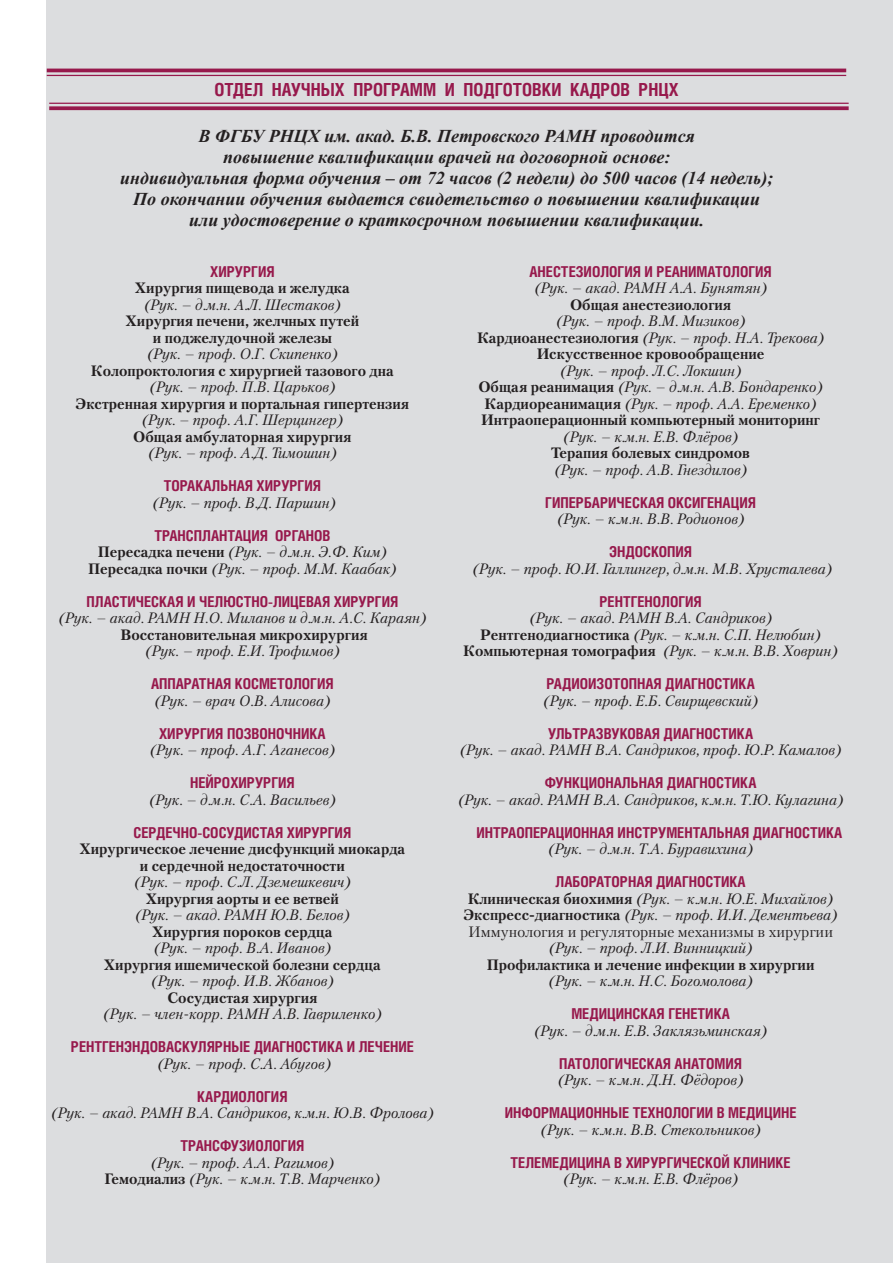
<style>
.page{position:relative;width:893px;height:1263px;background:#fff}
.page>*{position:absolute;margin:0;border:0;box-sizing:border-box;transform-origin:0 0}
.t1{font:italic 700 18px "Times New Roman";color:#231f20}
.t2{font:700 18px "Helios Cond";color:#97194c}
.ХИРУРГ{font:italic 15px "Petersburg C";color:#231f20}
.ХИРУРГ-2{font:700 15px "Helios Cond";color:#97194c}
.ХИРУРГ-3{font:700 15px "Petersburg C";color:#231f20}
.ХИРУРГ-4{font:15px "Petersburg C";color:#231f20}
.s1{font-weight:700;font-style:normal}
</style>
<div class="page">
<div style="left:47px;top:0;width:846px;height:1263px;background:#dcdddf"></div>
<hr style="left:49px;top:103px;width:800px;height:1px;background:#97194c">
<svg style="left:49px;top:106px;width:800px;height:4px;background:#9d2b5a"></svg>
<hr style="left:47px;top:69px;width:799px;height:3px;background:#97194c">
<hr style="left:47px;top:75px;width:799px;height:1px;background:#97194c">
<p class="t2" style="left:214px;top:78px;width:466px">ОТДЕЛ НАУЧНЫХ ПРОГРАММ И ПОДГОТОВКИ КАДРОВ РНЦХ</p>
<p class="t1" style="left:198px;top:124px;width:498px">В ФГБУ РНЦХ им. акад. Б.В. Петровского РАМН проводится</p>
<p class="t1" style="left:223px;top:145px;width:449px">повышение квалификации врачей на договорной основе:</p>
<p class="t1" style="left:120px;top:166px;width:655px">индивидуальная форма обучения – от 72 часов (2 недели) до 500 часов (14 недель);</p>
<p class="t1" style="left:133px;top:187px;width:629px">По окончании обучения выдается свидетельство о повышении квалификации</p>
<p class="t1" style="left:189px;top:208px;width:517px">или удостоверение о краткосрочном повышении квалификации.</p>
<p class="ХИРУРГ-2" style="left:210px;top:262px;width:66px">ХИРУРГИЯ</p>
<p class="ХИРУРГ-3" style="left:135px;top:278px;width:216px">Хирургия пищевода и желудка</p>
<p class="ХИРУРГ" style="left:144px;top:296px;width:199px">(Рук. – д.м.н. А.Л. Шестаков)</p>
<p class="ХИРУРГ-3" style="left:126px;top:311px;width:235px">Хирургия печени, желчных путей</p>
<p class="ХИРУРГ-3" style="left:153px;top:328px;width:180px">и поджелудочной железы</p>
<p class="ХИРУРГ" style="left:147px;top:345px;width:193px">(Рук. – проф. О.Г. Скипенко)</p>
<p class="ХИРУРГ-3" style="left:91px;top:361px;width:304px">Колопроктология с хирургией тазового дна</p>
<p class="ХИРУРГ" style="left:149px;top:378px;width:188px">(Рук. – проф. П.В. Царьков)</p>
<p class="ХИРУРГ-3" style="left:76px;top:394px;width:335px">Экстренная хирургия и портальная гипертензия</p>
<p class="ХИРУРГ" style="left:142px;top:411px;width:203px">(Рук. – проф. А.Г. Шерцингер)</p>
<p class="ХИРУРГ-3" style="left:133px;top:427px;width:220px">Общая амбулаторная хирургия</p>
<p class="ХИРУРГ" style="left:148px;top:444px;width:190px">(Рук. – проф. А.Д. Тимошин)</p>
<p class="ХИРУРГ-2" style="left:164px;top:477px;width:159px">ТОРАКАЛЬНАЯ ХИРУРГИЯ</p>
<p class="ХИРУРГ" style="left:152px;top:494px;width:185px">(Рук. – проф. В.Д. Паршин)</p>
<p class="ХИРУРГ-2" style="left:154px;top:526px;width:177px">ТРАНСПЛАНТАЦИЯ ОРГАНОВ</p>
<p class="ХИРУРГ" style="left:98px;top:543px;width:291px"><span class="s1">Пересадка печени</span> (Рук. – д.м.н. Э.Ф. Ким)</p>
<p class="ХИРУРГ" style="left:88px;top:560px;width:310px"><span class="s1">Пересадка почки</span> (Рук. – проф. М.М. Каабак)</p>
<p class="ХИРУРГ-2" style="left:87px;top:592px;width:313px">ПЛАСТИЧЕСКАЯ И ЧЕЛЮСТНО-ЛИЦЕВАЯ ХИРУРГИЯ</p>
<p class="ХИРУРГ" style="left:58px;top:609px;width:370px">(Рук. – акад. РАМН Н.О. Миланов и д.м.н. А.С. Караян)</p>
<p class="ХИРУРГ-3" style="left:121px;top:625px;width:249px">Восстановительная микрохирургия</p>
<p class="ХИРУРГ" style="left:145px;top:642px;width:196px">(Рук. – проф. Е.И. Трофимов)</p>
<p class="ХИРУРГ-2" style="left:151px;top:675px;width:184px">АППАРАТНАЯ КОСМЕТОЛОГИЯ</p>
<p class="ХИРУРГ" style="left:154px;top:692px;width:178px">(Рук. – врач О.В. Алисова)</p>
<p class="ХИРУРГ-2" style="left:159px;top:724px;width:168px">ХИРУРГИЯ ПОЗВОНОЧНИКА</p>
<p class="ХИРУРГ" style="left:150px;top:741px;width:187px">(Рук. – проф. А.Г. Аганесов)</p>
<p class="ХИРУРГ-2" style="left:190px;top:774px;width:106px">НЕЙРОХИРУРГИЯ</p>
<p class="ХИРУРГ" style="left:149px;top:791px;width:189px">(Рук. – д.м.н. С.А. Васильев)</p>
<p class="ХИРУРГ-2" style="left:134px;top:823px;width:219px">СЕРДЕЧНО-СОСУДИСТАЯ ХИРУРГИЯ</p>
<p class="ХИРУРГ-3" style="left:79px;top:839px;width:327px">Хирургическое лечение дисфункций миокарда</p>
<p class="ХИРУРГ-3" style="left:140px;top:856px;width:206px">и сердечной недостаточности</p>
<p class="ХИРУРГ" style="left:134px;top:873px;width:218px">(Рук. – проф. С.Л. Дземешкевич)</p>
<p class="ХИРУРГ-3" style="left:146px;top:889px;width:195px">Хирургия аорты и ее ветвей</p>
<p class="ХИРУРГ" style="left:135px;top:906px;width:217px">(Рук. – акад. РАМН Ю.В. Белов)</p>
<p class="ХИРУРГ-3" style="left:152px;top:922px;width:182px">Хирургия пороков сердца</p>
<p class="ХИРУРГ" style="left:154px;top:939px;width:179px">(Рук. – проф. В.А. Иванов)</p>
<p class="ХИРУРГ-3" style="left:104px;top:955px;width:278px">Хирургия ишемической болезни сердца</p>
<p class="ХИРУРГ" style="left:151px;top:972px;width:184px">(Рук. – проф. И.В. Жбанов)</p>
<p class="ХИРУРГ-3" style="left:167px;top:988px;width:152px">Сосудистая хирургия</p>
<p class="ХИРУРГ" style="left:103px;top:1005px;width:280px">(Рук. – член-корр. РАМН А.В. Гавриленко)</p>
<p class="ХИРУРГ-2" style="left:71px;top:1038px;width:345px">РЕНТГЕНЭНДОВАСКУЛЯРНЫЕ ДИАГНОСТИКА И ЛЕЧЕНИЕ</p>
<p class="ХИРУРГ" style="left:157px;top:1055px;width:176px">(Рук. – проф. С.А. Абугов)</p>
<p class="ХИРУРГ-2" style="left:197px;top:1087px;width:92px">КАРДИОЛОГИЯ</p>
<p class="ХИРУРГ" style="left:51px;top:1104px;width:384px">(Рук. – акад. РАМН В.А. Сандриков, к.м.н. Ю.В. Фролова)</p>
<p class="ХИРУРГ-2" style="left:180px;top:1137px;width:125px">ТРАНСФУЗИОЛОГИЯ</p>
<p class="ХИРУРГ" style="left:150px;top:1154px;width:185px">(Рук. – проф. А.А. Рагимов)</p>
<p class="ХИРУРГ" style="left:105px;top:1170px;width:277px"><span class="s1">Гемодиализ</span> (Рук. – к.м.н. Т.В. Марченко)</p>
<p class="ХИРУРГ-2" style="left:529px;top:262px;width:244px">АНЕСТЕЗИОЛОГИЯ И РЕАНИМАТОЛОГИЯ</p>
<p class="ХИРУРГ" style="left:534px;top:279px;width:235px">(Рук. – акад. РАМН А.А. Бунятян)</p>
<p class="ХИРУРГ-3" style="left:570px;top:295px;width:163px">Общая анестезиология</p>
<p class="ХИРУРГ" style="left:556px;top:312px;width:191px">(Рук. – проф. В.М. Мизиков)</p>
<p class="ХИРУРГ" style="left:477px;top:329px;width:349px"><span class="s1">Кардиоанестезиология</span> (Рук. – проф. Н.А. Трекова)</p>
<p class="ХИРУРГ-3" style="left:537px;top:344px;width:229px">Искусственное кровообращение</p>
<p class="ХИРУРГ" style="left:560px;top:362px;width:183px">(Рук. – проф. Л.С. Локшин)</p>
<p class="ХИРУРГ" style="left:478px;top:378px;width:346px"><span class="s1">Общая реанимация</span> (Рук. – д.м.н. А.В. Бондаренко)</p>
<p class="ХИРУРГ" style="left:485px;top:395px;width:334px"><span class="s1">Кардиореанимация</span> (Рук. – проф. А.А. Еременко)</p>
<p class="ХИРУРГ-3" style="left:481px;top:410px;width:340px">Интраоперационный компьютерный мониторинг</p>
<p class="ХИРУРГ" style="left:563px;top:428px;width:177px">(Рук. – к.м.н. Е.В. Флёров)</p>
<p class="ХИРУРГ-3" style="left:551px;top:443px;width:200px">Терапия болевых синдромов</p>
<p class="ХИРУРГ" style="left:554px;top:461px;width:195px">(Рук. – проф. А.В. Гнездилов)</p>
<p class="ХИРУРГ-2" style="left:545px;top:493px;width:212px">ГИПЕРБАРИЧЕСКАЯ ОКСИГЕНАЦИЯ</p>
<p class="ХИРУРГ" style="left:557px;top:510px;width:189px">(Рук. – к.м.н. В.В. Родионов)</p>
<p class="ХИРУРГ-2" style="left:609px;top:543px;width:85px">ЭНДОСКОПИЯ</p>
<p class="ХИРУРГ" style="left:472px;top:560px;width:362px">(Рук. – проф. Ю.И. Галлингер, д.м.н. М.В. Хрусталева)</p>
<p class="ХИРУРГ-2" style="left:599px;top:592px;width:104px">РЕНТГЕНОЛОГИЯ</p>
<p class="ХИРУРГ" style="left:529px;top:609px;width:245px">(Рук. – акад. РАМН В.А. Сандриков)</p>
<p class="ХИРУРГ" style="left:480px;top:626px;width:342px"><span class="s1">Рентгенодиагностика</span> (Рук. – к.м.н. С.П. Нелюбин)</p>
<p class="ХИРУРГ" style="left:463px;top:642px;width:376px"><span class="s1">Компьютерная томография</span> (Рук. – к.м.н. В.В. Ховрин)</p>
<p class="ХИРУРГ-2" style="left:546px;top:675px;width:210px">РАДИОИЗОТОПНАЯ ДИАГНОСТИКА</p>
<p class="ХИРУРГ" style="left:543px;top:692px;width:217px">(Рук. – проф. Е.Б. Свирщевский)</p>
<p class="ХИРУРГ-2" style="left:548px;top:724px;width:206px">УЛЬТРАЗВУКОВАЯ ДИАГНОСТИКА</p>
<p class="ХИРУРГ" style="left:459px;top:741px;width:384px">(Рук. – акад. РАМН В.А. Сандриков, проф. Ю.Р. Камалов)</p>
<p class="ХИРУРГ-2" style="left:545px;top:774px;width:213px">ФУНКЦИОНАЛЬНАЯ ДИАГНОСТИКА</p>
<p class="ХИРУРГ" style="left:458px;top:791px;width:387px">(Рук. – акад. РАМН В.А. Сандриков, к.м.н. Т.Ю. Кулагина)</p>
<p class="ХИРУРГ-2" style="left:476px;top:823px;width:367px">ИНТРАОПЕРАЦИОННАЯ ИНСТРУМЕНТАЛЬНАЯ ДИАГНОСТИКА</p>
<p class="ХИРУРГ" style="left:548px;top:840px;width:207px">(Рук. – д.м.н. Т.А. Буравихина)</p>
<p class="ХИРУРГ-2" style="left:555px;top:873px;width:192px">ЛАБОРАТОРНАЯ ДИАГНОСТИКА</p>
<p class="ХИРУРГ" style="left:468px;top:890px;width:367px"><span class="s1">Клиническая биохимия</span> (Рук. – к.м.н. Ю.Е. Михайлов)</p>
<p class="ХИРУРГ" style="left:464px;top:906px;width:376px"><span class="s1">Экспресс-диагностика</span> (Рук. – проф. И.И. Дементьева)</p>
<p class="ХИРУРГ-4" style="left:468px;top:922px;width:366px">Иммунология и регуляторные механизмы в хирургии</p>
<p class="ХИРУРГ" style="left:548px;top:939px;width:206px">(Рук. – проф. Л.И. Винницкий)</p>
<p class="ХИРУРГ-3" style="left:487px;top:955px;width:329px">Профилактика и лечение инфекции в хирургии</p>
<p class="ХИРУРГ" style="left:548px;top:972px;width:206px">(Рук. – к.м.н. Н.С. Богомолова)</p>
<p class="ХИРУРГ-2" style="left:571px;top:1005px;width:160px">МЕДИЦИНСКАЯ ГЕНЕТИКА</p>
<p class="ХИРУРГ" style="left:534px;top:1022px;width:235px">(Рук. – д.м.н. Е.В. Заклязьминская)</p>
<p class="ХИРУРГ-2" style="left:559px;top:1054px;width:185px">ПАТОЛОГИЧЕСКАЯ АНАТОМИЯ</p>
<p class="ХИРУРГ" style="left:557px;top:1071px;width:188px">(Рук. – к.м.н. Д.Н. Фёдоров)</p>
<p class="ХИРУРГ-2" style="left:505px;top:1104px;width:293px">ИНФОРМАЦИОННЫЕ ТЕХНОЛОГИИ В МЕДИЦИНЕ</p>
<p class="ХИРУРГ" style="left:540px;top:1121px;width:222px">(Рук. – к.м.н. В.В. Стекольников)</p>
<p class="ХИРУРГ-2" style="left:511px;top:1153px;width:281px">ТЕЛЕМЕДИЦИНА В ХИРУРГИЧЕСКОЙ КЛИНИКЕ</p>
<p class="ХИРУРГ" style="left:563px;top:1170px;width:177px">(Рук. – к.м.н. Е.В. Флёров)</p>
</div>
